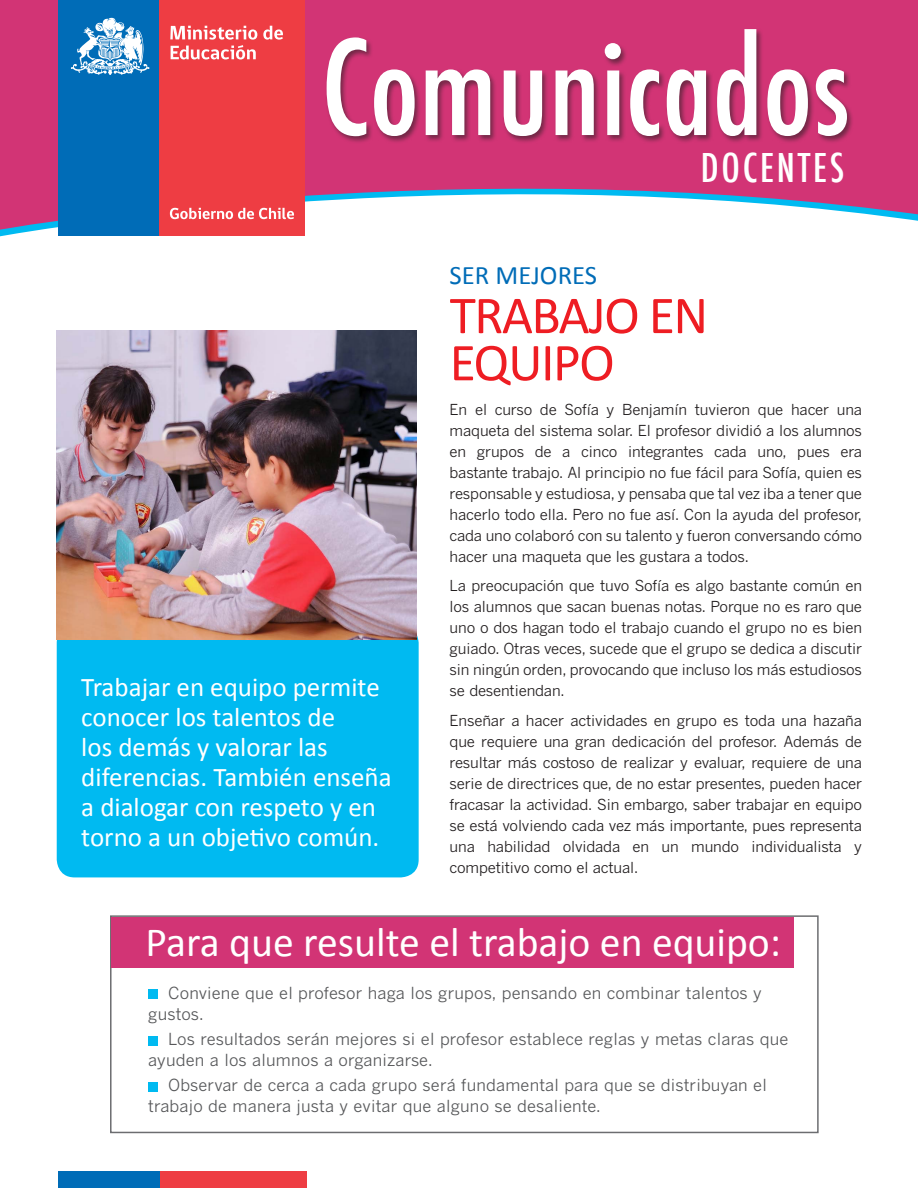
<style>
.page{position:relative;width:918px;height:1188px;background:#fff}
.page>*{position:absolute;margin:0;border:0;box-sizing:border-box;transform-origin:0 0}
.t1{font:500 condensed 127.65px "Futura";color:#fff}
.t2{font:53.85px/47.2px "Calibri";letter-spacing:-.03em;color:#ee1d23}
.CREDITO_CARTA{font:41.7px "Calibri";color:#fff}
.t3{font:500 condensed 38.7px "Futura";letter-spacing:.07em;color:#fff}
.CREDITO_CARTA-2{font:27px/30px "Calibri";color:#fff}
.CREDITO_CARTA-3{font:26.7px "Calibri";color:#006cb7}
.t4{font:16.5px/21px "Benton Gothic";letter-spacing:.01em;color:#57585a}
.t5{font:15px/21px "Benton Gothic";letter-spacing:-.01em;color:#231f20;text-align:justify}
</style>
<div class="page">
<svg style="left:0;top:0;width:918px;height:232px;fill:#d23475"></svg>
<div style="left:58px;top:0;width:101px;height:236px;background:#006cb7"></div>
<div style="left:159px;top:0;width:146px;height:236px;background:#ee3d43"></div>
<svg style="left:263px;top:26px;width:20px;height:14px"></svg>
<svg style="left:170px;top:26px;width:87px;height:33px"></svg>
<svg style="left:170px;top:208px;width:124px;height:11px"></svg>
<svg style="left:71px;top:17px;width:78px;height:58px"></svg>
<div style="left:325px;top:28px;width:530px;height:116px;background:#231f20;opacity:.55"></div>
<div style="left:110px;top:915px;width:709px;height:218px;border:2px solid #6c6d70"></div>
<div style="left:111px;top:917px;width:683px;height:50px;background:#d23475"></div>
<div style="left:148px;top:990px;width:9px;height:9px;background:#00baf1"></div>
<div style="left:148px;top:1036px;width:9px;height:9px;background:#00baf1"></div>
<div style="left:148px;top:1082px;width:9px;height:9px;background:#00baf1"></div>
<div style="left:57px;top:625px;width:362px;height:252px;background:#00baf1;border-radius:18px"></div>
<div style="left:58px;top:1171px;width:102px;height:17px;background:#006cb7"></div>
<div style="left:160px;top:1171px;width:147px;height:17px;background:#ee3d43"></div>
<img style="left:57px;top:330px;width:360px;height:310px">
<p class="t1" style="left:321px;top:6px;width:530px">Comunicados</p>
<p class="t3" style="left:701px;top:143px;width:145px">DOCENTES</p>
<p class="CREDITO_CARTA-2" style="left:81px;top:670px;width:312px">Trabajar en equipo permite conocer los talentos de<br>los demás y valorar las diferencias. También enseña a dialogar con respeto y en torno a un objetivo común.</p>
<p class="CREDITO_CARTA-3" style="left:450px;top:258px;width:149px">SER MEJORES</p>
<p class="t2" style="left:450px;top:289px;width:260px">TRABAJO EN<br>EQUIPO</p>
<p class="t5" style="left:450px;top:399px;width:414px">En el curso de Sofía y Benjamín tuvieron que hacer una maqueta del sistema solar. El profesor dividió a los alumnos en grupos de a cinco integrantes cada uno, pues era bastante trabajo. Al principio no fue fácil para Sofía, quien es responsable y estudiosa, y pensaba que tal vez iba a tener que hacerlo todo ella. Pero no fue así. Con la ayuda del profesor, cada uno colaboró con su talento y fueron conversando cómo hacer una maqueta que les gustara a todos.</p>
<p class="t5" style="left:450px;top:575px;width:414px">La preocupación que tuvo Sofía es algo bastante común en los alumnos que sacan buenas notas. Porque no es raro que uno o dos hagan todo el trabajo cuando el grupo no es bien guiado. Otras veces, sucede que el grupo se dedica a discutir sin ningún orden, provocando que incluso los más estudiosos se desentiendan.</p>
<p class="t5" style="left:450px;top:710px;width:414px">Enseñar a hacer actividades en grupo es toda una hazaña que requiere una gran dedicación del profesor. Además de resultar más costoso de realizar y evaluar, requiere de una serie de directrices que, de no estar presentes, pueden hacer fracasar la actividad. Sin embargo, saber trabajar en equipo se está volviendo cada vez más importante, pues representa una habilidad olvidada en un mundo individualista y competitivo como el actual.</p>
<p class="CREDITO_CARTA" style="left:146px;top:916px;width:637px">Para que resulte el trabajo en equipo:</p>
<p class="t4" style="left:148px;top:982px;width:615px;text-indent:20px">Conviene que el profesor haga los grupos, pensando en combinar talentos y gustos.</p>
<p class="t4" style="left:148px;top:1028px;width:642px;text-indent:20px">Los resultados serán mejores si el profesor establece reglas y metas claras que ayuden a los alumnos a organizarse.</p>
<p class="t4" style="left:148px;top:1075px;width:620px;text-indent:20px">Observar de cerca a cada grupo será fundamental para que se distribuyan el trabajo de manera justa y evitar que alguno se desaliente.</p>
</div>
